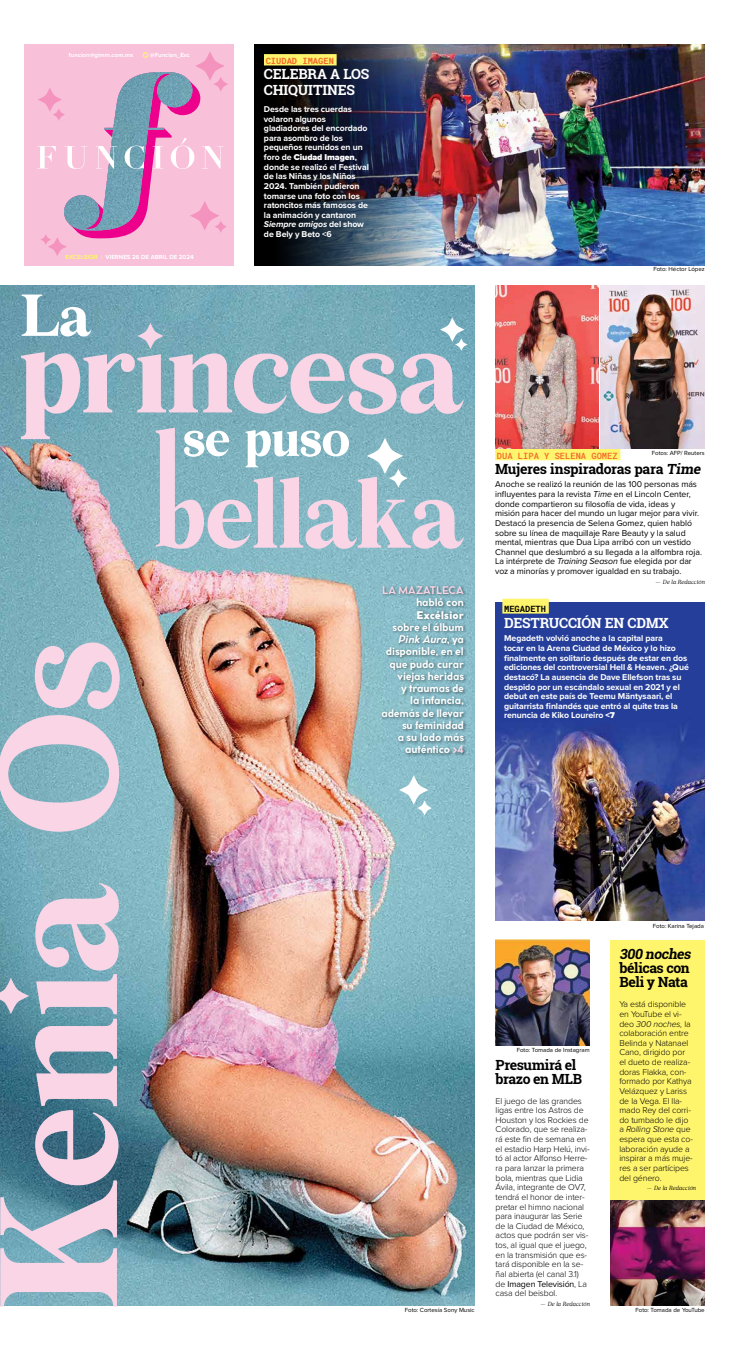
<style>
.page{position:relative;width:737px;height:1355px;background:#fff}
.page>*{position:absolute;margin:0;border:0;box-sizing:border-box;transform-origin:0 0}
.t1{font:700 14px/14px "Roboto Slab";letter-spacing:-.02em;color:#000}
.t2{font:700 14px/15.8px "Roboto Slab";letter-spacing:-.015em;color:#fff}
.t3{font:italic 700 14px "Roboto Slab";color:#000}
.t4{font:700 10.5px/12.2px "Cocomat";color:#fff;text-align:right}
.t5{font:700 10.5px "Cocomat";letter-spacing:-.005em;color:#fad5e6}
.t6{font:800 10.5px "Cocomat";letter-spacing:-.005em;color:#fff}
.t7{font:300 8.75px/9.6px "Proxima Nova";letter-spacing:-.015em;color:#000}
.t8{font:700 8.75px/9.6px "Proxima Nova";letter-spacing:-.01em;color:#fff}
.t9{font:8.75px/9.6px "Proxima Nova";letter-spacing:-.005em;color:#000}
.t10{font:500 8.75px "Roboto Mono";color:#f26529}
.t11{font:700 8.75px "Roboto Mono";color:#f26529}
.t12{font:700 8.75px "Roboto Mono";color:#000}
.t13{font:6.12px "Proxima Nova";color:#000}
.t14{font:700 6.12px "Proxima Nova";color:#fff}
.t15{font:italic 300 6.12px "Breve Text";color:#000}
.s1{color:#fff56d}
.s2{font-weight:900}
.s3{font-style:italic}
.s4{color:#fad5e6}
.s5{font-style:normal}
.s6{font-weight:400}
</style>
<div class="page">
<img style="left:495px;top:603px;width:209px;height:317px">
<img style="left:495px;top:940px;width:94px;height:105px">
<img style="left:610px;top:1199px;width:94px;height:106px">
<div style="left:610px;top:940px;width:94px;height:259px;background:#fff56d"></div>
<div style="left:495px;top:449px;width:125px;height:11px;background:#fff56d"></div>
<img style="left:495px;top:285px;width:104px;height:164px">
<img style="left:601px;top:285px;width:103px;height:164px">
<div style="left:502px;top:598px;width:47px;height:15px;background:#fff56d"></div>
<img style="left:0;top:285px;width:474px;height:1020px">
<div style="left:25px;top:44px;width:209px;height:222px;background:#f8c1d9"></div>
<svg style="left:22px;top:294px;width:69px;height:29px"></svg>
<svg style="left:0;top:642px;width:120px;height:664px;background:#9fb1c2"></svg>
<div style="left:380px;top:584px;width:88px;height:173px;background:#000;opacity:.5"></div>
<svg style="left:21px;top:323px;width:443px;height:116px;background:#a0b8c7"></svg>
<img style="left:254px;top:44px;width:450px;height:222px">
<div style="left:264px;top:54px;width:72px;height:11px;background:#fff56d"></div>
<svg style="left:440px;top:317px;width:27px;height:34px"></svg>
<svg style="left:156px;top:428px;width:308px;height:121px;background:#aac2cf"></svg>
<svg style="left:399px;top:775px;width:33px;height:40px"></svg>
<svg style="left:37px;top:52px;width:191px;height:204px"></svg>
<p class="t14" style="left:69px;top:51px;width:66px">funcion@gimm.com.mx</p>
<p class="t14" style="left:150px;top:51px;width:42px">@Funcion_Exc</p>
<p class="t14" style="left:65px;top:253px;width:130px"><span class="s1">EXCELSIOR |</span> Viernes 26 de abril de 2024</p>
<p class="t11" style="left:266px;top:55px;width:70px">CIUDAD IMAGEN</p>
<h1 class="t2" style="left:264px;top:66px;width:107px">Celebra a los chiquitines</h1>
<p class="t8" style="left:264px;top:104px;width:106px">Desde las tres cuerdas volaron algunos gladiadores del encordado para asombro de los pequeños reunidos en un foro de <span class="s2">Ciudad Imagen</span>, donde se realizó el Festival de las Niñas y los Niños<br>2024. También pudieron tomarse una foto con los ratoncitos más famosos de la animación y cantaron<br><span class="s3">Siempre amigos</span> del show de Bely y Beto &lt;6</p>
<p class="t13" style="left:653px;top:266px;width:53px">Foto: Héctor López</p>
<p class="t5" style="left:382px;top:583px;width:83px">LA MAZATLECA</p>
<p class="t4" style="left:416px;top:596px;width:49px">habló con</p>
<p class="t6" style="left:416px;top:607px;width:49px">Excélsior</p>
<p class="t4" style="left:381px;top:621px;width:84px">sobre el álbum<br><span class="s3">Pink Aura</span>, ya disponible, en el que pudo curar viejas heridas<br>y traumas de<br>la infancia, además de llevar su feminidad<br>a su lado más auténtico <span class="s4">&gt;4</span></p>
<p class="t13" style="left:652px;top:450px;width:54px">Fotos: AFP/ Reuters</p>
<p class="t10" style="left:497px;top:449px;width:122px">DUA LIPA Y SELENA GOMEZ</p>
<h1 class="t1" style="left:495px;top:462px;width:209px">Mujeres inspiradoras para Time</h1>
<p class="t9" style="left:495px;top:480px;width:208px">Anoche se realizó la reunión de las 100 personas más influyentes para la revista <span class="s3">Time</span> en el Lincoln Center, donde compartieron su filosofía de vida, ideas y misión para hacer del mundo un lugar mejor para vivir.<br>Destacó la presencia de Selena Gomez, quien habló sobre su línea de maquillaje Rare Beauty y la salud mental, mientras que Dua Lipa arribó con un vestido Channel que deslumbró a su llegada a la alfombra roja.<br>La intérprete de <span class="s3">Training Season</span> fue elegida por dar voz a minorías y promover igualdad en su trabajo.</p>
<p class="t15" style="left:655px;top:578px;width:51px"><span class="s5">—</span> De la Redacción</p>
<p class="t12" style="left:504px;top:603px;width:43px">MEGADETH</p>
<h1 class="t2" style="left:504px;top:615px;width:166px">Destrucción en cdmx</h1>
<p class="t8" style="left:504px;top:634px;width:186px">Megadeth volvió anoche a la capital para<br>tocar en la Arena Ciudad de México y lo hizo finalmente en solitario después de estar en dos ediciones del controversial Hell &amp; Heaven. ¿Qué destacó? La ausencia de Dave Ellefson tras su despido por un escándalo sexual en 2021 y el debut en este país de Teemu Mäntysaari, el guitarrista finlandés que entró al quite tras la renuncia de Kiko Loureiro <span class="s2">&lt;7</span></p>
<p class="t13" style="left:516px;top:1046px;width:74px">Foto: Tomada de Instagram</p>
<h1 class="t1" style="left:495px;top:1058px;width:88px">Presumirá el brazo en MLB</h1>
<p class="t7" style="left:495px;top:1096px;width:96px">El juego de las grandes ligas entre los Astros de<br>Houston y los Rockies de<br>Colorado, que se realiza&shy;rá este fin de semana en el estadio Harp Helú, invi&shy;tó al actor Alfonso Herre&shy;ra para lanzar la primera bola, mientras que Lidia<br>Ávila, integrante de OV7, tendrá el honor de inter&shy;pretar el himno nacional para inaugurar las Serie de la Ciudad de México, actos que podrán ser vis&shy;tos, al igual que el juego, en la transmisión que es&shy;tará disponible en la se&shy;ñal abierta (el canal 3.1) de <span class="s6">Imagen Televisión</span>, La casa del beisbol.</p>
<p class="t15" style="left:540px;top:1300px;width:51px"><span class="s5">—</span> De la Redacción</p>
<p class="t13" style="left:653px;top:922px;width:53px">Foto: Karina Tejada</p>
<h1 class="t3" style="left:619px;top:944px;width:76px">300 noches</h1>
<h1 class="t1" style="left:619px;top:960px;width:72px">bélicas con<br>Beli y Nata</h1>
<p class="t7" style="left:619px;top:999px;width:75px">Ya está disponible en YouTube el vi&shy;deo <span class="s3">300 noches,</span> la colaboración entre<br>Belinda y Natanael<br>Cano, dirigido por el dueto de realiza&shy;doras Flakka, con&shy;formado por Kathya<br>Velázquez y Lariss de la Vega. El lla&shy;mado Rey del corri&shy;do tumbado le dijo a <span class="s3">Rolling Stone</span> que espera que esta co&shy;laboración ayude a inspirar a más muje&shy;res a ser partícipes del género.</p>
<p class="t15" style="left:646px;top:1184px;width:51px"><span class="s5">—</span> De la Redacción</p>
<p class="t13" style="left:405px;top:1306px;width:71px">Foto: Cortesía Sony Music</p>
<p class="t13" style="left:635px;top:1306px;width:71px">Foto: Tomada de YouTube</p>
</div>
